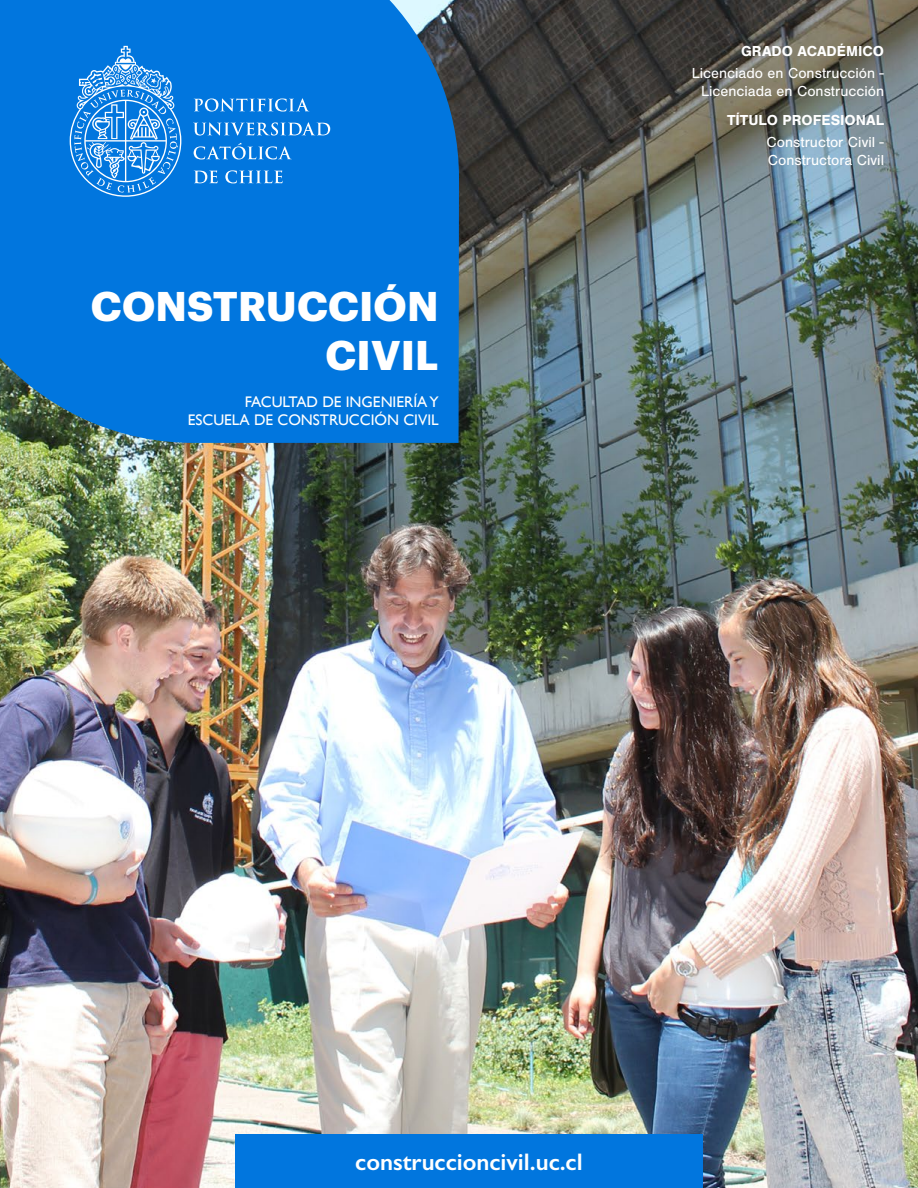
<style>
.page{position:relative;width:918px;height:1188px;background:#fff}
.page>*{position:absolute;margin:0;border:0;box-sizing:border-box;transform-origin:0 0}
.t1{font:700 40.65px/48.8px "Graphik";letter-spacing:.005em;color:#fff;text-align:right}
.t2{font:600 24px "Gill Sans";color:#fff}
.t3{font:15.3px/18.5px "Gill Sans";color:#fff;text-align:right}
.t4{font:15px/18px "Nimbus San";color:#fff;text-align:right}
.t5{font:700 15px "Nimbus San";color:#fff}
</style>
<div class="page">
<img style="left:0;top:0;width:918px;height:1188px">
<div style="left:0;top:0;width:459px;height:443px;background:#0176de"></div>
<div style="left:235px;top:1134px;width:468px;height:54px;background:#0176de"></div>
<svg style="left:194px;top:98px;width:115px;height:14px;background:#4198e6"></svg>
<svg style="left:193px;top:122px;width:137px;height:14px;background:#449ae6"></svg>
<svg style="left:194px;top:143px;width:98px;height:16px;background:#3491e4"></svg>
<svg style="left:194px;top:170px;width:24px;height:13px"></svg>
<svg style="left:225px;top:170px;width:58px;height:13px"></svg>
<svg style="left:70px;top:46px;width:112px;height:151px;background:#3793e4"></svg>
<h1 class="t1" style="left:91px;top:278px;width:349px">CONSTRUCCIÓN<br>CIVIL</h1>
<p class="t3" style="left:188px;top:392px;width:252px">FACULTAD DE INGENIERÍA Y<br>ESCUELA DE CONSTRUCCIÓN CIVIL</p>
<p class="t5" style="left:741px;top:42px;width:144px">GRADO ACADÉMICO</p>
<p class="t4" style="left:692px;top:64px;width:194px">Licenciado en Construcción -<br>Licenciada en Construcción</p>
<p class="t5" style="left:727px;top:111px;width:159px">TÍTULO PROFESIONAL</p>
<p class="t4" style="left:767px;top:133px;width:119px;text-align:left">Constructor Civil -<br>Constructora Civil</p>
<h2 class="t2" style="left:355px;top:1147px;width:229px">construccioncivil.uc.cl</h2>
</div>
